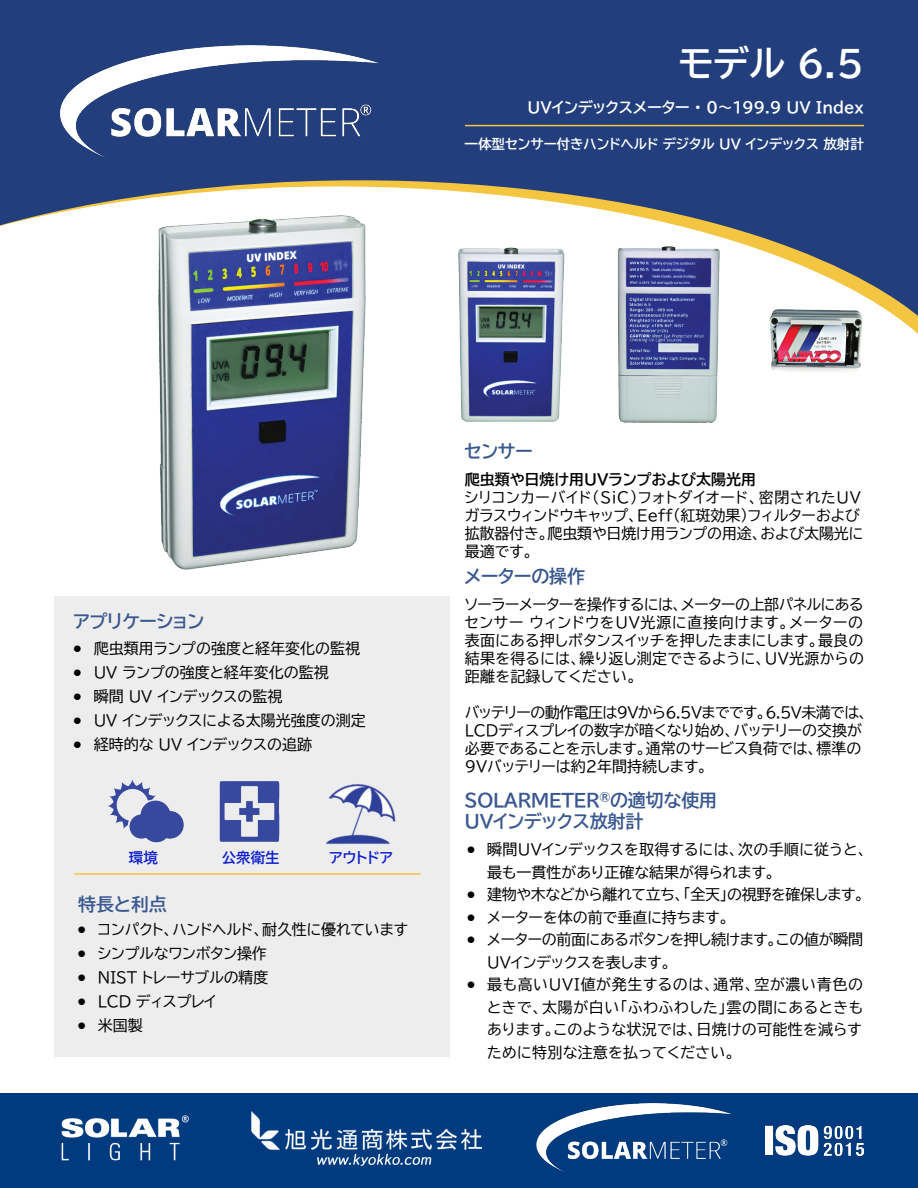
<style>
.page{position:relative;width:918px;height:1188px;background:#fff}
.page>*{position:absolute;margin:0;border:0;box-sizing:border-box;transform-origin:0 0}
.t1{font:36px "BIZ UDP Gothic Bold";color:#fff}
.t2{font:18px/21px "BIZ UDP Gothic Bold";letter-spacing:-.01em;color:#39588f}
.t3{font:15px/18px "BIZ UDP Gothic";color:#000;text-align:justify}
.t4{font:15px/22.5px "BIZ UDP Gothic";letter-spacing:-.02em;color:#000}
.t5{font:15px/22.5px "BIZ UDP Gothic";letter-spacing:.02em;color:#000}
.t6{font:15px "BIZ UDP Gothic Bold";color:#fff}
.t7{font:15px "BIZ UDP Gothic Bold";color:#000}
.t8{font:14.4px "BIZ UDP Gothic Bold";color:#0f20ce}
.t9{font:13.5px "BIZ UDP Gothic Bold";color:#fff}
.s1{font-size:30px}
</style>
<div class="page">
<div style="left:54px;top:597px;width:396px;height:460px;background:#ededee"></div>
<svg style="left:0;top:0;width:918px;height:328px;fill:#223e7c"></svg>
<hr style="left:465px;top:125px;width:399px;height:1px;background:#f4c541">
<img style="left:54px;top:46px;width:341px;height:111px">
<hr style="left:74px;top:873px;width:347px;height:2px;background:#f4c543">
<div style="left:0;top:1093px;width:918px;height:95px;background:#003b80"></div>
<img style="left:537px;top:1103px;width:195px;height:68px">
<img style="left:765px;top:1125px;width:98px;height:31px">
<img style="left:61px;top:1115px;width:128px;height:46px">
<img style="left:252px;top:1112px;width:229px;height:54px">
<img style="left:107px;top:780px;width:172px;height:63px">
<img style="left:326px;top:784px;width:70px;height:60px">
<img style="left:158px;top:215px;width:208px;height:354px">
<img style="left:459px;top:247px;width:403px;height:175px">
<h1 class="t1" style="left:679px;top:46px;width:187px">モデル 6.5</h1>
<p class="t6" style="left:528px;top:100px;width:338px">UVインデックスメーター • 0～199.9 UV Index</p>
<p class="t9" style="left:465px;top:137px;width:401px">一体型センサー付きハンドヘルドデジタル UV インデックス放射計</p>
<p class="t2" style="left:74px;top:611px;width:132px">アプリケーション</p>
<p class="t3" style="left:71px;top:639px;width:290px"><span class="s1">•</span> 爬虫類用ランプの強度と経年変化の監視</p>
<p class="t3" style="left:71px;top:663px;width:259px"><span class="s1">•</span> UV ランプの強度と経年変化の監視</p>
<p class="t3" style="left:71px;top:687px;width:213px"><span class="s1">•</span> 瞬間 UV インデックスの監視</p>
<p class="t3" style="left:71px;top:711px;width:296px"><span class="s1">•</span> UV インデックスによる太陽光強度の測定</p>
<p class="t3" style="left:71px;top:735px;width:243px"><span class="s1">•</span> 経時的な UV インデックスの追跡</p>
<p class="t8" style="left:129px;top:850px;width:30px">環境</p>
<p class="t8" style="left:222px;top:850px;width:59px">公衆衛生</p>
<p class="t8" style="left:330px;top:850px;width:65px">アウトドア</p>
<p class="t2" style="left:78px;top:894px;width:90px">特長と利点</p>
<p class="t3" style="left:75px;top:920px;width:334px"><span class="s1">•</span> コンパクト、ハンドヘルド、耐久性に優れています</p>
<p class="t3" style="left:75px;top:944px;width:193px"><span class="s1">•</span> シンプルなワンボタン操作</p>
<p class="t3" style="left:75px;top:968px;width:194px"><span class="s1">•</span> NIST トレーサブルの精度</p>
<p class="t3" style="left:75px;top:992px;width:142px"><span class="s1">•</span> LCD ディスプレイ</p>
<p class="t3" style="left:75px;top:1016px;width:69px"><span class="s1">•</span> 米国製</p>
<p class="t2" style="left:464px;top:441px;width:70px">センサー</p>
<p class="t7" style="left:465px;top:471px;width:293px">爬虫類や日焼け用UVランプおよび太陽光用</p>
<p class="t3" style="left:465px;top:488px;width:400px;text-align:left">シリコンカーバイド(SiC)フォトダイオード、密閉されたUVガラスウィンドウキャップ、Eeff(紅斑効果)フィルターおよび拡散器付き。爬虫類や日焼け用ランプの用途、および太陽光に最適です。</p>
<p class="t2" style="left:464px;top:566px;width:122px">メーターの操作</p>
<p class="t3" style="left:465px;top:595px;width:401px">ソーラーメーターを操作するには、メーターの上部パネルにあるセンサーウィンドウをUV光源に直接向けます。メーターの表面にある押しボタンスイッチを押したままにします。最良の結果を得るには、繰り返し測定できるように、UV光源からの距離を記録してください。</p>
<p class="t3" style="left:465px;top:703px;width:404px;text-align:left">バッテリーの動作電圧は9Vから6.5Vまでです。6.5V未満では、<br>LCDディスプレイの数字が暗くなり始め、バッテリーの交換が必要であることを示します。通常のサービス負荷では、標準の<br>9Vバッテリーは約2年間持続します。</p>
<p class="t2" style="left:464px;top:790px;width:254px">SOLARMETER<sup>®</sup>の適切な使用<br>UVインデックス放射計</p>
<p class="t5" style="left:487px;top:839px;width:381px;text-indent:-22px"><span class="s1">•</span> 瞬間UVインデックスを取得するには、次の手順に従うと、最も一貫性があり正確な結果が得られます。</p>
<p class="t4" style="left:465px;top:884px;width:401px"><span class="s1">•</span> 建物や木などから離れて立ち、「全天」の視野を確保します。</p>
<p class="t3" style="left:465px;top:908px;width:265px"><span class="s1">•</span> メーターを体の前で垂直に持ちます。</p>
<p class="t4" style="left:487px;top:929px;width:377px;text-indent:-22px"><span class="s1">•</span> メーターの前面にあるボタンを押し続けます。この値が瞬間<br>UVインデックスを表します。</p>
<p class="t3" style="left:487px;top:974px;width:377px;line-height:22.5px;text-indent:-22px"><span class="s1">•</span> 最も高いUVI値が発生するのは、通常、空が濃い青色のときで、太陽が白い「ふわふわした」雲の間にあるときもあります。このような状況では、日焼けの可能性を減らすために特別な注意を払ってください。</p>
</div>
